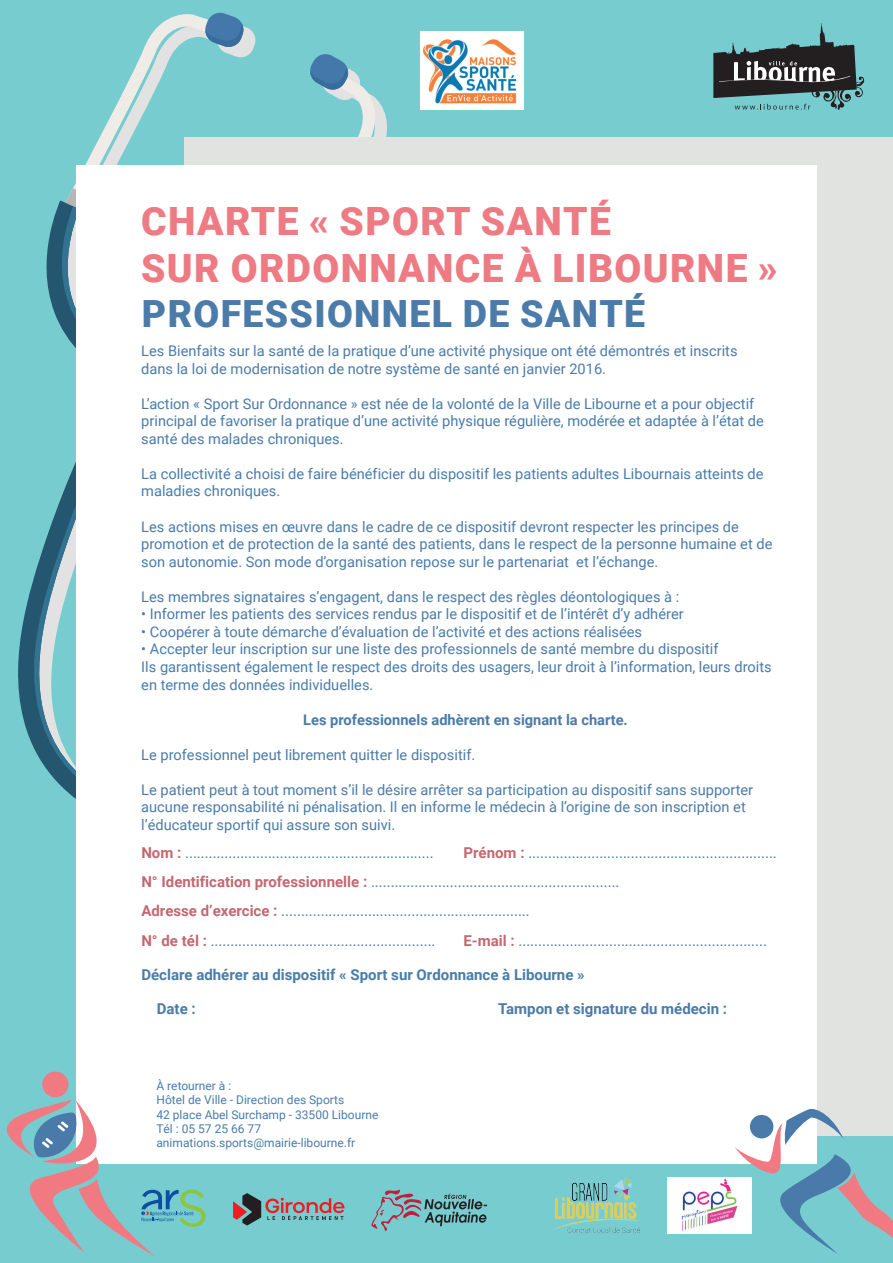
<style>
.page{position:relative;width:893px;height:1263px;background:#77ccd0}
.page>*{position:absolute;margin:0;border:0;box-sizing:border-box;transform-origin:0 0}
.t1{font:900 39px/46.8px "Roboto";letter-spacing:.035em;color:#ee7a83}
.t2{font:900 37.5px "Roboto";letter-spacing:.035em;color:#4a7ba9}
.t3{font:15px/29.4px "Roboto";color:#4a7ba9}
.t4{font:700 15px "Roboto";color:#497ca9}
.t5{font:700 15px "Roboto";color:#4a7ba9}
.t6{font:14.7px/17.5px "Roboto";color:#4a7ba9}
.t7{font:700 14.7px "Roboto";color:#4a7ba9}
.t8{font:12px/14.4px "Roboto";color:#4a7ba9}
.s1{font-weight:700;color:#c36871}
</style>
<div class="page">
<svg style="left:22px;top:462px;width:54px;height:337px"></svg>
<svg style="left:46px;top:222px;width:7px;height:86px"></svg>
<svg style="left:53px;top:12px;width:330px;height:336px"></svg>
<div style="left:184px;top:137px;width:709px;height:999px;background:#e0e3e0"></div>
<div style="left:76px;top:165px;width:741px;height:998px;background:#fff"></div>
<svg style="left:735px;top:1109px;width:158px;height:144px"></svg>
<div style="left:750px;top:1115px;width:23px;height:23px;background:#4a7aaa;border-radius:50%"></div>
<svg style="left:713px;top:23px;width:151px;height:87px"></svg>
<img style="left:553px;top:1178px;width:87px;height:55px">
<svg style="left:371px;top:1190px;width:116px;height:42px"></svg>
<svg style="left:6px;top:1071px;width:200px;height:186px"></svg>
<img style="left:421px;top:31px;width:103px;height:79px">
<svg style="left:233px;top:1193px;width:111px;height:32px"></svg>
<img style="left:668px;top:1177px;width:84px;height:56px">
<h1 class="t1" style="left:141px;top:196px;width:638px">CHARTE « SPORT SANTÉ<br>SUR ORDONNANCE À LIBOURNE »</h1>
<h2 class="t2" style="left:142px;top:288px;width:505px">PROFESSIONNEL DE SANTÉ</h2>
<p class="t6" style="left:141px;top:341px;width:598px">Les Bienfaits sur la santé de la pratique d’une activité physique ont été démontrés et inscrits dans la loi de modernisation de notre système de santé en janvier 2016.</p>
<p class="t6" style="left:141px;top:394px;width:624px">L’action « Sport Sur Ordonnance » est née de la volonté de la Ville de Libourne et a pour objectif principal de favoriser la pratique d’une activité physique régulière, modérée et adaptée à l’état de santé des malades chroniques.</p>
<p class="t6" style="left:141px;top:464px;width:624px">La collectivité a choisi de faire bénéficier du dispositif les patients adultes Libournais atteints de maladies chroniques.</p>
<p class="t6" style="left:141px;top:517px;width:633px">Les actions mises en œuvre dans le cadre de ce dispositif devront respecter les principes de promotion et de protection de la santé des patients, dans le respect de la personne humaine et de son autonomie. Son mode d’organisation repose sur le partenariat et l’échange.</p>
<p class="t6" style="left:141px;top:587px;width:539px">Les membres signataires s’engagent, dans le respect des règles déontologiques à :</p>
<p class="t6" style="left:141px;top:605px;width:544px">• Informer les patients des services rendus par le dispositif et de l’intérêt d’y adhérer</p>
<p class="t6" style="left:141px;top:622px;width:502px">• Coopérer à toute démarche d’évaluation de l’activité et des actions réalisées</p>
<p class="t6" style="left:141px;top:640px;width:632px">• Accepter leur inscription sur une liste des professionnels de santé membre du dispositif<br>Ils garantissent également le respect des droits des usagers, leur droit à l’information, leurs droits en terme des données individuelles.</p>
<p class="t7" style="left:303px;top:709px;width:326px">Les professionnels adhèrent en signant la charte.</p>
<p class="t6" style="left:141px;top:745px;width:335px">Le professionnel peut librement quitter le dispositif.</p>
<p class="t6" style="left:141px;top:780px;width:613px">Le patient peut à tout moment s’il le désire arrêter sa participation au dispositif sans supporter aucune responsabilité ni pénalisation. Il en informe le médecin à l’origine de son inscription et l’éducateur sportif qui assure son suivi.</p>
<p class="t3" style="left:141px;top:837px;width:637px;text-indent:322px"><span class="s1">Prénom :</span> ...............................................................<br><span class="s1">N° Identification professionnelle :</span> ...............................................................<br><span class="s1">Adresse d’exercice :</span> ...............................................................<br><span class="s1">N° de tél :</span> .........................................................</p>
<p class="t3" style="left:141px;top:837px;width:294px"><span class="s1">Nom :</span> ...............................................................</p>
<p class="t3" style="left:463px;top:925px;width:305px"><span class="s1">E-mail :</span> ...............................................................</p>
<p class="t4" style="left:141px;top:964px;width:445px">Déclare adhérer au dispositif « Sport sur Ordonnance à Libourne »</p>
<p class="t5" style="left:157px;top:998px;width:40px">Date :</p>
<p class="t5" style="left:498px;top:998px;width:230px">Tampon et signature du médecin :</p>
<p class="t8" style="left:156px;top:1078px;width:223px">À retourner à :<br>Hôtel de Ville - Direction des Sports<br>42 place Abel Surchamp - 33500 Libourne<br>Tél : 05 57 25 66 77 animations.sports@mairie-libourne.fr</p>
</div>
